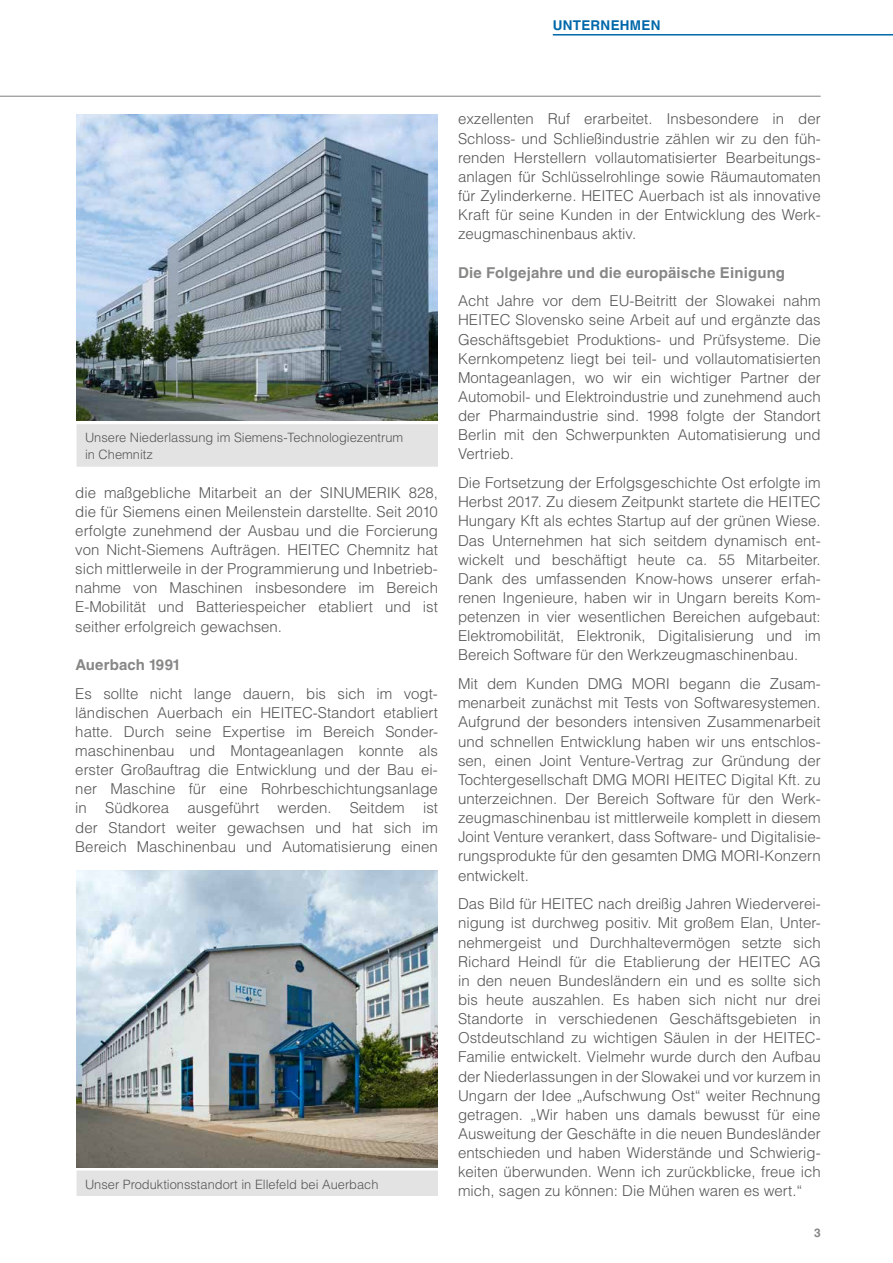
<style>
.page{position:relative;width:893px;height:1263px;background:#fff}
.page>*{position:absolute;margin:0;border:0;box-sizing:border-box;transform-origin:0 0}
.t1{font:300 15px/19.2px "Helvetica LT Std";color:#565656;text-align:justify}
.t2{font:700 15px "Helvetica LT Std";letter-spacing:.01em;color:#878786}
.t3{font:700 13.5px "Helvetica LT Std";letter-spacing:.02em;color:#0068a9}
.t4{font:300 12.9px/17px "Helvetica LT Std";color:#565656}
.t5{font:700 12px "Helvetica LT Std";color:#878786}
</style>
<div class="page">
<hr style="left:553px;top:34px;width:340px;height:2px;background:#0068a9">
<div style="left:77px;top:424px;width:361px;height:43px;background:#e3e3e3"></div>
<div style="left:77px;top:1170px;width:361px;height:26px;background:#e3e3e3"></div>
<hr style="left:0;top:96px;width:821px;height:1px;background:#878786">
<img style="left:77px;top:115px;width:361px;height:306px">
<img style="left:77px;top:871px;width:361px;height:296px">
<hr style="left:0;top:905px;width:1px;height:42px;background:#e3e3e3">
<p class="t3" style="left:553px;top:17px;width:109px">Unternehmen</p>
<p class="t4" style="left:85px;top:429px;width:320px">Unsere Niederlassung im Siemens-Technologiezentrum in Chemnitz</p>
<p class="t1" style="left:75px;top:482px;width:364px">die maßgebliche Mitarbeit an der SINUMERIK 828, die für Siemens einen Meilenstein darstellte. Seit 2010 erfolgte zunehmend der Ausbau und die Forcierung von Nicht-Siemens Aufträgen. HEITEC Chemnitz hat sich mittlerweile in der Programmierung und Inbetrieb&shy;nahme von Maschinen insbesondere im Bereich E-Mobilität und Batteriespeicher etabliert und ist seither erfolgreich gewachsen.</p>
<p class="t2" style="left:75px;top:655px;width:107px">Auerbach 1991</p>
<p class="t1" style="left:75px;top:683px;width:364px">Es sollte nicht lange dauern, bis sich im vogt&shy;ländischen Auerbach ein HEITEC-Standort etabliert hatte. Durch seine Expertise im Bereich Sonder&shy;maschinenbau und Montageanlagen konnte als erster Großauftrag die Entwicklung und der Bau ei&shy;ner Maschine für eine Rohrbeschichtungsanlage in Südkorea ausgeführt werden. Seitdem ist der Standort weiter gewachsen und hat sich im Bereich Maschinenbau und Automatisierung einen</p>
<p class="t4" style="left:85px;top:1175px;width:295px">Unser Produktionsstandort in Ellefeld bei Auerbach</p>
<p class="t1" style="left:458px;top:109px;width:364px">exzellenten Ruf erarbeitet. Insbesondere in der Schloss- und Schließindustrie zählen wir zu den füh&shy;renden Herstellern vollautomatisierter Bearbeitungs&shy;anlagen für Schlüsselrohlinge sowie Räumautomaten für Zylinderkerne. HEITEC Auerbach ist als innovative Kraft für seine Kunden in der Entwicklung des Werk&shy;zeugmaschinenbaus aktiv.</p>
<p class="t2" style="left:458px;top:263px;width:329px">Die Folgejahre und die europäische Einigung</p>
<p class="t1" style="left:458px;top:291px;width:364px">Acht Jahre vor dem EU-Beitritt der Slowakei nahm HEITEC Slovensko seine Arbeit auf und ergänzte das Geschäftsgebiet Produktions- und Prüfsysteme. Die Kernkompetenz liegt bei teil- und vollautomatisierten Montageanlagen, wo wir ein wichtiger Partner der Automobil- und Elektroindustrie und zunehmend auch der Pharmaindustrie sind. 1998 folgte der Standort Berlin mit den Schwerpunkten Automatisierung und Vertrieb.</p>
<p class="t1" style="left:458px;top:473px;width:364px">Die Fortsetzung der Erfolgsgeschichte Ost erfolgte im Herbst 2017. Zu diesem Zeitpunkt startete die HEITEC Hungary Kft als echtes Startup auf der grünen Wiese.<br>Das Unternehmen hat sich seitdem dynamisch ent&shy;wickelt und beschäftigt heute ca. 55 Mitarbeiter.<br>Dank des umfassenden Know-hows unserer erfah&shy;renen Ingenieure, haben wir in Ungarn bereits Kom&shy;petenzen in vier wesentlichen Bereichen aufgebaut:<br>Elektromobilität, Elektronik, Digitalisierung und im Bereich Software für den Werkzeugmaschinenbau.</p>
<p class="t1" style="left:458px;top:674px;width:364px">Mit dem Kunden DMG MORI begann die Zusam&shy;menarbeit zunächst mit Tests von Softwaresystemen.<br>Aufgrund der besonders intensiven Zusammenarbeit und schnellen Entwicklung haben wir uns entschlos&shy;sen, einen Joint Venture-Vertrag zur Gründung der Tochtergesellschaft DMG MORI HEITEC Digital Kft. zu unterzeichnen. Der Bereich Software für den Werk&shy;zeugmaschinenbau ist mittlerweile komplett in diesem Joint Venture verankert, dass Software- und Digitalisie&shy;rungsprodukte für den gesamten DMG MORI-Konzern entwickelt.</p>
<p class="t1" style="left:458px;top:894px;width:364px">Das Bild für HEITEC nach dreißig Jahren Wiederverei&shy;nigung ist durchweg positiv. Mit großem Elan, Unter&shy;nehmergeist und Durchhaltevermögen setzte sich Richard Heindl für die Etablierung der HEITEC AG in den neuen Bundesländern ein und es sollte sich bis heute auszahlen. Es haben sich nicht nur drei Standorte in verschiedenen Geschäftsgebieten in Ostdeutschland zu wichtigen Säulen in der HEITEC-Familie entwickelt. Vielmehr wurde durch den Aufbau der Niederlassungen in der Slowakei und vor kurzem in Ungarn der Idee „Aufschwung Ost“ weiter Rechnung getragen. „Wir haben uns damals bewusst für eine Ausweitung der Geschäfte in die neuen Bundesländer entschieden und haben Widerstände und Schwierig&shy;keiten überwunden. Wenn ich zurückblicke, freue ich mich, sagen zu können: Die Mühen waren es wert.“</p>
<p class="t5" style="left:814px;top:1226px;width:8px">3</p>
</div>
